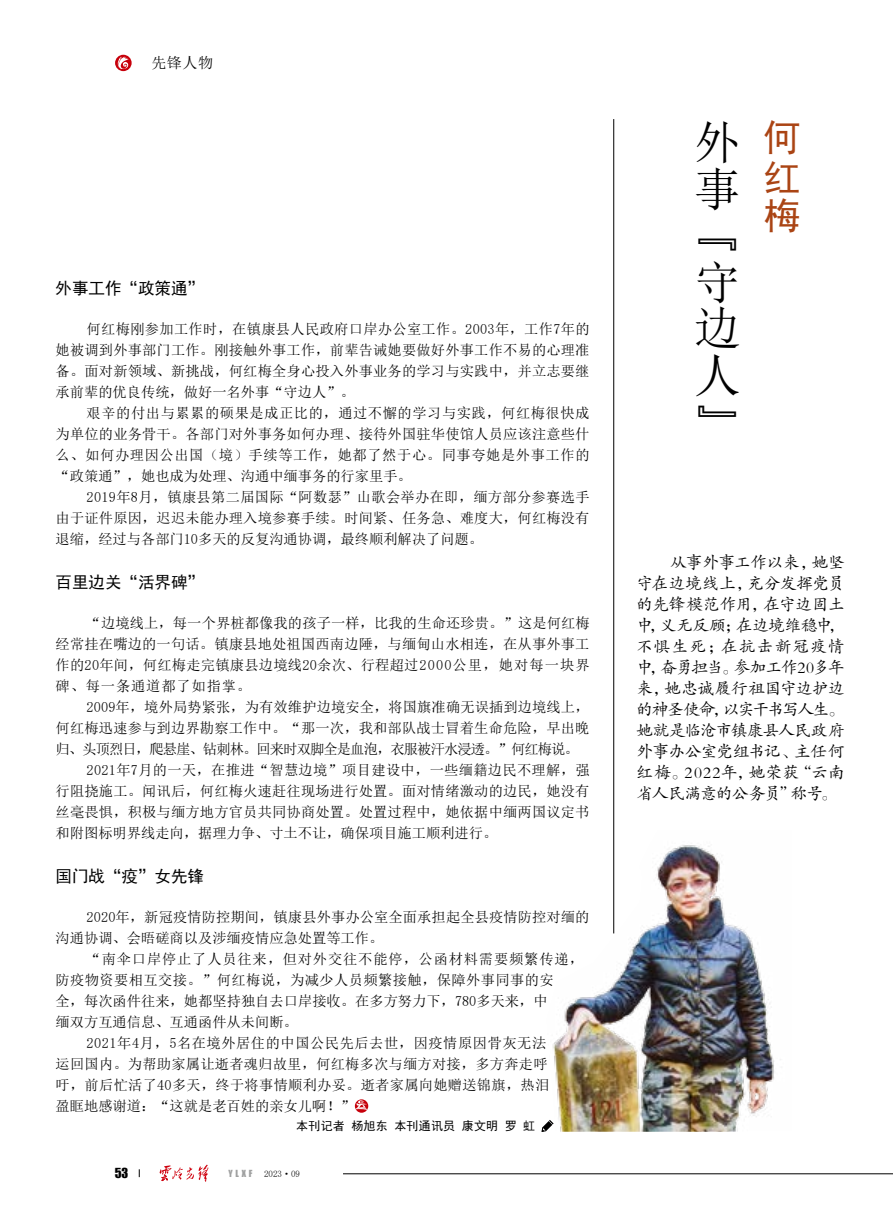
<style>
.page{position:relative;width:893px;height:1212px;background:#fff}
.page>*{position:absolute;margin:0;border:0;box-sizing:border-box;transform-origin:0 0}
.t1{font:46.5px/46.5px "Sim Sun";color:#000;text-align:justify}
.t2{font:37.5px/39px "Sim Hei";color:#aa4414;text-align:justify}
.t3{font:16.5px/21px "FZKTK GBK1 0";letter-spacing:-.02em;color:#000;text-align:justify}
.t4{font:16.5px "Sim Hei";color:#000}
.t5{font:15px "Sim Sun";color:#000}
.t6{font:14.25px/21px "Sim Sun";letter-spacing:.015em;color:#000;text-align:justify}
.t7{font:14.25px "Sim Sun";letter-spacing:-.06em;color:#000}
.t8{font:14.25px "Sim Sun";letter-spacing:.04em;color:#000}
.t9{font:14.25px "Sim Sun";letter-spacing:.06em;color:#000}
.t10{font:12.75px "Impact";color:#000}
.t11{font:12px "Sim Hei";letter-spacing:.02em;color:#000}
.t12{font:9px "Sim Sun";color:#000}
.t13{font:9px "Impact";color:#9fa0a0}
</style>
<div class="page">
<svg style="left:159px;top:1164px;width:49px;height:18px"></svg>
<svg style="left:115px;top:55px;width:17px;height:16px"></svg>
<svg style="left:116px;top:57px;width:13px;height:14px"></svg>
<hr style="left:343px;top:1173px;width:550px;height:1px;background:#000">
<svg style="left:355px;top:1099px;width:13px;height:14px"></svg>
<svg style="left:355px;top:1100px;width:12px;height:10px"></svg>
<svg style="left:541px;top:1124px;width:5px;height:8px"></svg>
<hr style="left:613px;top:119px;width:1px;height:814px;background:#000">
<img style="left:546px;top:829px;width:228px;height:303px">
<p class="t5" style="left:151px;top:55px;width:63px">先锋人物</p>
<p class="t4" style="left:56px;top:280px;width:150px">外事工作“政策通”</p>
<p class="t6" style="left:56px;top:318px;width:535px;text-indent:31px">何红梅刚参加工作时，在镇康县人民政府口岸办公室工作。2003年，工作7年的她被调到外事部门工作。刚接触外事工作，前辈告诫她要做好外事工作不易的心理准备。面对新领域、新挑战，何红梅全身心投入外事业务的学习与实践中，并立志要继承前辈的优良传统，做好一名外事“守边人”。</p>
<p class="t6" style="left:56px;top:402px;width:535px;text-indent:31px">艰辛的付出与累累的硕果是成正比的，通过不懈的学习与实践，何红梅很快成为单位的业务骨干。各部门对外事务如何办理、接待外国驻华使馆人员应该注意些什么、如何办理因公出国（境）手续等工作，她都了然于心。同事夸她是外事工作的“政策通”，她也成为处理、沟通中缅事务的行家里手。</p>
<p class="t6" style="left:56px;top:486px;width:535px;text-indent:31px">2019年8月，镇康县第二届国际“阿数瑟”山歌会举办在即，缅方部分参赛选手由于证件原因，迟迟未能办理入境参赛手续。时间紧、任务急、难度大，何红梅没有退缩，经过与各部门10多天的反复沟通协调，最终顺利解决了问题。</p>
<p class="t4" style="left:56px;top:574px;width:150px">百里边关“活界碑”</p>
<p class="t6" style="left:56px;top:612px;width:536px;text-indent:31px">“边境线上，每一个界桩都像我的孩子一样，比我的生命还珍贵。”这是何红梅经常挂在嘴边的一句话。镇康县地处祖国西南边陲，与缅甸山水相连，在从事外事工作的20年间，何红梅走完镇康县边境线20余次、行程超过2000公里，她对每一块界碑、每一条通道都了如指掌。</p>
<p class="t6" style="left:87px;top:696px;width:504px">2009年，境外局势紧张，为有效维护边境安全，将国旗准确无误插到边境线上，</p>
<p class="t6" style="left:56px;top:717px;width:535px">何红梅迅速参与到边界勘察工作中。“那一次，我和部队战士冒着生命危险，早出晚</p>
<p class="t7" style="left:56px;top:742px;width:525px">归、头顶烈日，爬悬崖、钻刺林。回来时双脚全是血泡，衣服被汗水浸透。”何红梅说。</p>
<p class="t6" style="left:87px;top:759px;width:504px">2021年7月的一天，在推进“智慧边境”项目建设中，一些缅籍边民不理解，强</p>
<p class="t6" style="left:56px;top:780px;width:535px">行阻挠施工。闻讯后，何红梅火速赶往现场进行处置。面对情绪激动的边民，她没有</p>
<p class="t6" style="left:56px;top:801px;width:535px">丝毫畏惧，积极与缅方地方官员共同协商处置。处置过程中，她依据中缅两国议定书</p>
<p class="t6" style="left:56px;top:822px;width:443px">和附图标明界线走向，据理力争、寸土不让，确保项目施工顺利进行。</p>
<p class="t4" style="left:56px;top:868px;width:150px">国门战“疫”女先锋</p>
<p class="t6" style="left:56px;top:906px;width:535px;text-indent:31px">2020年，新冠疫情防控期间，镇康县外事办公室全面承担起全县疫情防控对缅的沟通协调、会晤磋商以及涉缅疫情应急处置等工作。</p>
<p class="t9" style="left:87px;top:952px;width:499px">“南伞口岸停止了人员往来，但对外交往不能停，公函材料需要频繁传递，</p>
<p class="t6" style="left:56px;top:969px;width:500px">防疫物资要相互交接。”何红梅说，为减少人员频繁接触，保障外事同事的安</p>
<p class="t6" style="left:56px;top:990px;width:494px">全，每次函件往来，她都坚持独自去口岸接收。在多方努力下，780多天来，中</p>
<p class="t6" style="left:56px;top:1011px;width:244px">缅双方互通信息、互通函件从未间断。</p>
<p class="t8" style="left:87px;top:1036px;width:461px">2021年4月，5名在境外居住的中国公民先后去世，因疫情原因骨灰无法</p>
<p class="t6" style="left:56px;top:1053px;width:494px">运回国内。为帮助家属让逝者魂归故里，何红梅多次与缅方对接，多方奔走呼</p>
<p class="t6" style="left:56px;top:1074px;width:495px">吁，前后忙活了40多天，终于将事情顺利办妥。逝者家属向她赠送锦旗，热泪</p>
<p class="t6" style="left:56px;top:1095px;width:301px">盈眶地感谢道：“这就是老百姓的亲女儿啊！”</p>
<p class="t11" style="left:296px;top:1120px;width:241px">本刊记者 杨旭东 本刊通讯员 康文明 罗 虹</p>
<p class="t10" style="left:115px;top:1163px;width:15px">53</p>
<p class="t13" style="left:228px;top:1167px;width:25px">YLXF</p>
<p class="t12" style="left:264px;top:1169px;width:37px">2023·09</p>
<h1 class="t1" style="left:694px;top:119px;width:46px">外事『守边人』</h1>
<h2 class="t2" style="left:764px;top:119px;width:37px">何红梅</h2>
<p class="t3" style="left:636px;top:552px;width:210px;text-indent:34px">从事外事工作以来，她坚守在边境线上，充分发挥党员的先锋模范作用，在守边固土中，义无反顾；在边境维稳中，不惧生死；在抗击新冠疫情中，奋勇担当。参加工作20多年来，她忠诚履行祖国守边护边的神圣使命，以实干书写人生。她就是临沧市镇康县人民政府外事办公室党组书记、主任何红梅。2022年，她荣获“云南省人民满意的公务员”称号。</p>
</div>
